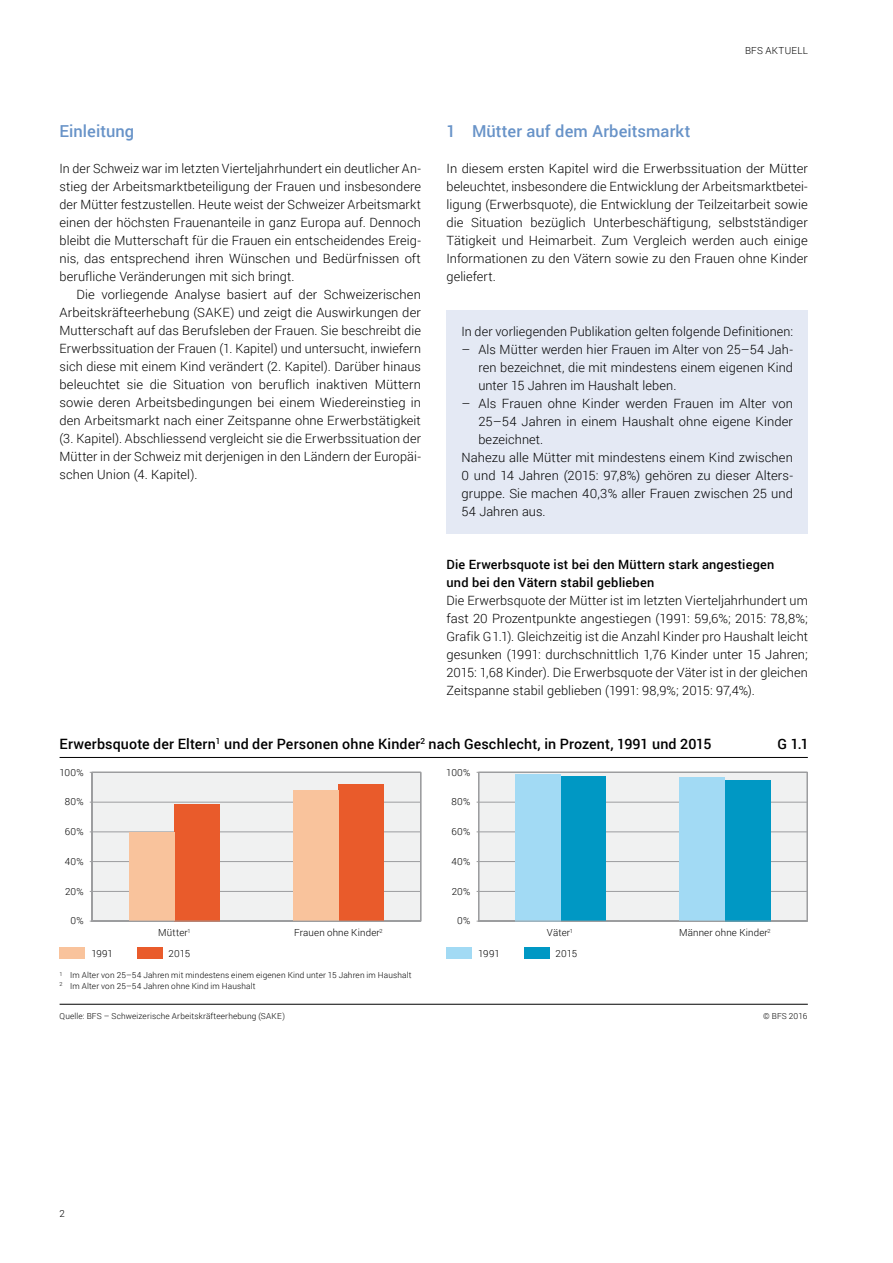
<style>
.page{position:relative;width:893px;height:1263px;background:#fff}
.page>*{position:absolute;margin:0;border:0;box-sizing:border-box;transform-origin:0 0}
.Untertitel_1_farbig{font:500 16.5px "Roboto";letter-spacing:.005em;color:#6893c8}
.t1{font:500 14.25px "Roboto";letter-spacing:.01em;color:#000}
.Grundtext_D{font:300 12.75px/18px "Roboto";letter-spacing:.01em;color:#000;text-align:justify}
.Grundtext_Einzug{font:300 12.75px/18px "Roboto";letter-spacing:.01em;color:#000;text-align:justify}
.Untertitel_4_fett_kl{font:500 12.75px/18px "Roboto";letter-spacing:.015em;color:#000}
.t2{font:300 9.75px "Roboto";letter-spacing:.015em;color:#000}
.t3{font:300 8.25px/10.8px "Roboto";letter-spacing:.02em;color:#000}
</style>
<div class="page">
<div style="left:446px;top:310px;width:362px;height:223px;background:#e4e9f4"></div>
<div style="left:89px;top:771px;width:333px;height:151px;background:#f0f1f1"></div>
<hr style="left:92px;top:891px;width:329px;height:1px;background:#9c9d9f">
<hr style="left:92px;top:861px;width:329px;height:1px;background:#9c9d9f">
<hr style="left:92px;top:831px;width:329px;height:1px;background:#9c9d9f">
<hr style="left:92px;top:802px;width:329px;height:1px;background:#9c9d9f">
<hr style="left:92px;top:772px;width:329px;height:1px;background:#9c9d9f">
<hr style="left:92px;top:772px;width:1px;height:149px;background:#9c9d9f">
<div style="left:174px;top:804px;width:45px;height:117px;background:#e95b2b"></div>
<div style="left:339px;top:784px;width:45px;height:137px;background:#e95b2b"></div>
<div style="left:129px;top:832px;width:45px;height:89px;background:#f9c39c"></div>
<div style="left:293px;top:790px;width:46px;height:131px;background:#f9c39c"></div>
<div style="left:60px;top:947px;width:25px;height:12px;background:#f9c39c"></div>
<div style="left:137px;top:947px;width:25px;height:12px;background:#e95b2b"></div>
<hr style="left:60px;top:757px;width:748px;height:1px;background:#000">
<hr style="left:60px;top:1004px;width:748px;height:1px;background:#000">
<svg style="left:476px;top:771px;width:332px;height:151px"></svg>
<hr style="left:479px;top:891px;width:328px;height:1px;background:#9c9d9f">
<hr style="left:479px;top:861px;width:328px;height:1px;background:#9c9d9f">
<hr style="left:479px;top:831px;width:328px;height:1px;background:#9c9d9f">
<hr style="left:479px;top:802px;width:328px;height:1px;background:#9c9d9f">
<hr style="left:479px;top:772px;width:328px;height:1px;background:#9c9d9f">
<hr style="left:478px;top:772px;width:1px;height:149px;background:#9c9d9f">
<div style="left:561px;top:776px;width:45px;height:145px;background:#0098c4"></div>
<div style="left:725px;top:780px;width:45px;height:141px;background:#0098c4"></div>
<div style="left:516px;top:774px;width:45px;height:147px;background:#a2daf4"></div>
<div style="left:680px;top:777px;width:45px;height:144px;background:#a2daf4"></div>
<div style="left:446px;top:947px;width:26px;height:12px;background:#a2daf4"></div>
<div style="left:524px;top:947px;width:25px;height:12px;background:#0098c4"></div>
<hr style="left:92px;top:921px;width:329px;height:1px;background:#9c9d9f">
<hr style="left:479px;top:921px;width:328px;height:1px;background:#9c9d9f">
<p class="t2" style="left:745px;top:43px;width:64px">BFS AKTUELL</p>
<h3 class="Untertitel_1_farbig" style="left:60px;top:120px;width:76px">Einleitung</h3>
<p class="Grundtext_D" style="left:60px;top:159px;width:363px">In der Schweiz war im letzten Vierteljahrhundert ein deutlicher An&shy;stieg der Arbeitsmarktbeteiligung der Frauen und insbesondere der Mütter festzustellen. Heute weist der Schweizer Arbeitsmarkt einen der höchsten Frauenanteile in ganz Europa auf. Dennoch bleibt die Mutterschaft für die Frauen ein entscheidendes Ereig&shy;nis, das entsprechend ihren Wünschen und Bedürfnissen oft berufliche Veränderungen mit sich bringt.</p>
<p class="Grundtext_Einzug" style="left:60px;top:285px;width:363px;text-indent:17px">Die vorliegende Analyse basiert auf der Schweizerischen Arbeitskräfteerhebung (SAKE) und zeigt die Auswirkungen der Mutterschaft auf das Berufsleben der Frauen. Sie beschreibt die Erwerbssituation der Frauen (1. Kapitel) und untersucht, inwiefern sich diese mit einem Kind verändert (2. Kapitel). Darüber hinaus beleuchtet sie die Situation von beruflich inaktiven Müttern sowie deren Arbeitsbedingungen bei einem Wiedereinstieg in den Arbeitsmarkt nach einer Zeitspanne ohne Erwerbstätigkeit (3. Kapitel). Abschliessend vergleicht sie die Erwerbssituation der Mütter in der Schweiz mit derjenigen in den Ländern der Europäi&shy;schen Union (4. Kapitel).</p>
<h3 class="Untertitel_1_farbig" style="left:446px;top:120px;width:245px">1 Mütter auf dem Arbeitsmarkt</h3>
<p class="Grundtext_D" style="left:446px;top:159px;width:363px">In diesem ersten Kapitel wird die Erwerbssituation der Mütter beleuchtet, insbesondere die Entwicklung der Arbeitsmarktbetei&shy;ligung (Erwerbsquote), die Entwicklung der Teilzeitarbeit sowie die Situation bezüglich Unterbeschäftigung, selbstständiger Tätigkeit und Heimarbeit. Zum Vergleich werden auch einige Informationen zu den Vätern sowie zu den Frauen ohne Kinder geliefert.</p>
<p class="Grundtext_Einzug" style="left:461px;top:322px;width:333px">In der vorliegenden Publikation gelten folgende Definitionen:</p>
<p class="Grundtext_Einzug" style="left:478px;top:340px;width:316px;text-indent:-17px">– Als Mütter werden hier Frauen im Alter von 25–54 Jah&shy;ren bezeichnet, die mit mindestens einem eigenen Kind unter 15 Jahren im Haushalt leben.</p>
<p class="Grundtext_Einzug" style="left:461px;top:394px;width:333px">– Als Frauen ohne Kinder werden Frauen im Alter von</p>
<p class="Grundtext_Einzug" style="left:478px;top:412px;width:316px">25–54 Jahren in einem Haushalt ohne eigene Kinder</p>
<p class="Grundtext_Einzug" style="left:478px;top:430px;width:66px">bezeichnet.</p>
<p class="Grundtext_Einzug" style="left:461px;top:448px;width:333px">Nahezu alle Mütter mit mindestens einem Kind zwischen</p>
<p class="Grundtext_Einzug" style="left:461px;top:466px;width:333px">0 und 14 Jahren (2015: 97,8%) gehören zu dieser Alters-</p>
<p class="Grundtext_Einzug" style="left:461px;top:484px;width:333px">gruppe. Sie machen 40,3% aller Frauen zwischen 25 und</p>
<p class="Grundtext_Einzug" style="left:461px;top:502px;width:86px">54 Jahren aus.</p>
<h5 class="Untertitel_4_fett_kl" style="left:446px;top:555px;width:329px">Die Erwerbsquote ist bei den Müttern stark angestiegen und bei den Vätern stabil geblieben</h5>
<p class="Grundtext_D" style="left:446px;top:591px;width:363px">Die Erwerbsquote der Mütter ist im letzten Vierteljahrhundert um fast 20 Prozentpunkte angestiegen (1991: 59,6%; 2015: 78,8%; Grafik G1.1). Gleichzeitig ist die Anzahl Kinder pro Haushalt leicht gesunken (1991: durchschnittlich 1,76 Kinder unter 15 Jahren; 2015: 1,68 Kinder). Die Erwerbsquote der Väter ist in der gleichen Zeitspanne stabil geblieben (1991: 98,9%; 2015: 97,4%).</p>
<p class="t1" style="left:60px;top:734px;width:653px">Erwerbsquote der Eltern<sup>1</sup> und der Personen ohne Kinder<sup>2</sup> nach Geschlecht, in Prozent, 1991 und 2015</p>
<p class="t1" style="left:777px;top:734px;width:33px">G 1.1</p>
<p class="t2" style="left:60px;top:765px;width:26px">100%</p>
<p class="t2" style="left:446px;top:765px;width:26px">100%</p>
<p class="t2" style="left:65px;top:795px;width:20px">80%</p>
<p class="t2" style="left:452px;top:795px;width:20px">80%</p>
<p class="t2" style="left:65px;top:825px;width:20px">60%</p>
<p class="t2" style="left:452px;top:825px;width:20px">60%</p>
<p class="t2" style="left:65px;top:855px;width:20px">40%</p>
<p class="t2" style="left:451px;top:855px;width:20px">40%</p>
<p class="t2" style="left:65px;top:884px;width:20px">20%</p>
<p class="t2" style="left:452px;top:884px;width:20px">20%</p>
<p class="t2" style="left:71px;top:914px;width:15px">0%</p>
<p class="t2" style="left:457px;top:914px;width:15px">0%</p>
<p class="t2" style="left:158px;top:925px;width:34px">Mütter<sup>1</sup></p>
<p class="t2" style="left:294px;top:925px;width:90px">Frauen ohne Kinder<sup>2</sup></p>
<p class="t2" style="left:547px;top:925px;width:28px">Väter<sup>1</sup></p>
<p class="t2" style="left:679px;top:925px;width:93px">Männer ohne Kinder<sup>2</sup></p>
<p class="t2" style="left:92px;top:947px;width:23px">1991</p>
<p class="t2" style="left:169px;top:947px;width:23px">2015</p>
<p class="t2" style="left:478px;top:947px;width:23px">1991</p>
<p class="t2" style="left:556px;top:947px;width:23px">2015</p>
<p class="t3" style="left:60px;top:970px;width:353px"><sup>1</sup> Im Alter von 25–54 Jahren mit mindestens einem eigenen Kind unter 15 Jahren im Haushalt<br><sup>2</sup> Im Alter von 25–54 Jahren ohne Kind im Haushalt</p>
<p class="t3" style="left:60px;top:1010px;width:227px">Quelle: BFS – Schweizerische Arbeitskräfteerhebung (SAKE)</p>
<p class="t3" style="left:763px;top:1010px;width:46px">© BFS 2016</p>
<p class="t2" style="left:60px;top:1207px;width:7px">2</p>
</div>
